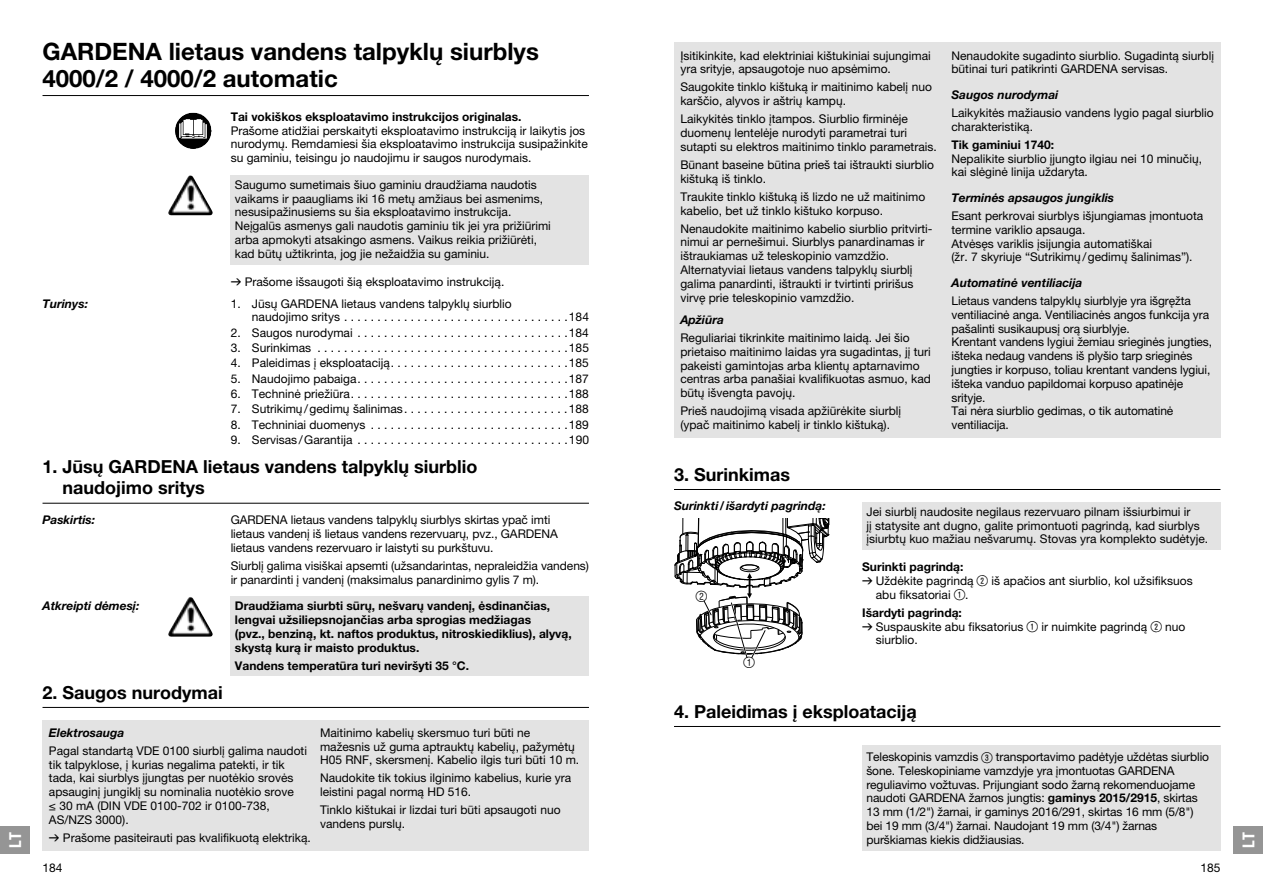
<style>
.page{position:relative;width:1263px;height:893px;background:#fff}
.page>*{position:absolute;margin:0;border:0;box-sizing:border-box;transform-origin:0 0}
.t1{font:700 24px/27px "GARDENA Pro";color:#000}
.t2{font:700 18px/21.8px "GARDENA Pro";color:#000}
.t3{font:16.5px "GARDENA Pro Bo Cond";color:#fff}
.t4{font:14.85px "Ziffern";color:#000}
.t5{font:12px/13.8px "GARDENA Pro";color:#000}
.t6{font:700 12px/13.8px "GARDENA Pro";color:#000}
.t7{font:italic 700 12px "GARDENA Pro";color:#000}
.s1{font-family:"Formdruck"}
.s2{font-family:"Ziffernim Kreisund Quadrat BQ";font-size:15px}
.s3{font-weight:700}
</style>
<div class="page">
<div style="left:231px;top:175px;width:358px;height:89px;background:#e3e3e3"></div>
<hr style="left:43px;top:95px;width:546px;height:1px;background:#000">
<svg style="left:197px;top:144px;width:8px;height:4px"></svg>
<img style="left:190px;top:175px;width:11px;height:16px">
<div style="left:231px;top:596px;width:358px;height:80px;background:#e3e3e3"></div>
<hr style="left:43px;top:503px;width:546px;height:1px;background:#000">
<img style="left:190px;top:597px;width:11px;height:15px">
<hr style="left:43px;top:707px;width:546px;height:1px;background:#000">
<div style="left:43px;top:720px;width:546px;height:130px;background:#e3e3e3"></div>
<div style="left:674px;top:43px;width:546px;height:395px;background:#e3e3e3"></div>
<div style="left:862px;top:502px;width:358px;height:48px;background:#e3e3e3"></div>
<hr style="left:674px;top:489px;width:546px;height:1px;background:#000">
<svg style="left:674px;top:518px;width:155px;height:141px"></svg>
<hr style="left:674px;top:726px;width:546px;height:1px;background:#000">
<div style="left:862px;top:745px;width:358px;height:105px;background:#e3e3e3"></div>
<div style="left:0;top:826px;width:30px;height:27px;background:#959595"></div>
<div style="left:1233px;top:826px;width:30px;height:27px;background:#959595"></div>
<h3 class="t3" style="left:9px;top:848px;width:17px;rotate:-90deg">LT</h3>
<h1 class="t1" style="left:43px;top:41px;width:498px">GARDENA lietaus vandens talpyklų siurblys<br>4000/2 / 4000/2 automatic</h1>
<p class="t6" style="left:231px;top:111px;width:292px">Tai vokiškos eksploatavimo instrukcijos originalas.</p>
<p class="t5" style="left:231px;top:125px;width:359px">Prašome atidžiai perskaityti eksploatavimo instrukciją ir laikytis jos nurodymų. Remdamiesi šia eksploatavimo instrukcija susipažinkite su gaminiu, teisingu jo naudojimu ir saugos nurodymais.</p>
<p class="t5" style="left:235px;top:179px;width:317px">Saugumo sumetimais šiuo gaminiu draudžiama naudotis vaikams ir paaugliams iki 16 metų amžiaus bei asmenims, nesusipažinusiems su šia eksploatavimo instrukcija.<br>Neįgalūs asmenys gali naudotis gaminiu tik jei yra prižiūrimi arba apmokyti atsakingo asmens. Vaikus reikia prižiūrėti, kad būtų užtikrinta, jog jie nežaidžia su gaminiu.</p>
<p class="t5" style="left:231px;top:277px;width:275px"><span class="s1">v</span> Prašome išsaugoti šią eksploatavimo instrukciją.</p>
<p class="t7" style="left:43px;top:299px;width:47px">Turinys:</p>
<p class="t5" style="left:252px;top:298px;width:339px;text-indent:-21px">1. Jūsų GARDENA lietaus vandens talpyklų siurblio<br>naudojimo sritys . . . . . . . . . . . . . . . . . . . . . . . . . . . . . . . . . .184</p>
<p class="t5" style="left:231px;top:327px;width:360px">2. Saugos nurodymai . . . . . . . . . . . . . . . . . . . . . . . . . . . . . . . .184</p>
<p class="t5" style="left:231px;top:342px;width:360px">3. Surinkimas . . . . . . . . . . . . . . . . . . . . . . . . . . . . . . . . . . . . . .185</p>
<p class="t5" style="left:231px;top:358px;width:360px">4. Paleidimas į eksploataciją . . . . . . . . . . . . . . . . . . . . . . . . . . .185</p>
<p class="t5" style="left:231px;top:373px;width:360px">5. Naudojimo pabaiga . . . . . . . . . . . . . . . . . . . . . . . . . . . . . . . .187</p>
<p class="t5" style="left:231px;top:388px;width:360px">6. Techninė priežiūra . . . . . . . . . . . . . . . . . . . . . . . . . . . . . . . . .188</p>
<p class="t5" style="left:231px;top:404px;width:360px">7. Sutrikimų / gedimų šalinimas . . . . . . . . . . . . . . . . . . . . . . . . .188</p>
<p class="t5" style="left:231px;top:419px;width:360px">8. Techniniai duomenys . . . . . . . . . . . . . . . . . . . . . . . . . . . . . .189</p>
<p class="t5" style="left:231px;top:434px;width:360px">9. Servisas / Garantija . . . . . . . . . . . . . . . . . . . . . . . . . . . . . . . .190</p>
<h2 class="t2" style="left:63px;top:458px;width:416px;text-indent:-20px">1. Jūsų GARDENA lietaus vandens talpyklų siurblio naudojimo sritys</h2>
<p class="t7" style="left:43px;top:515px;width:54px">Paskirtis:</p>
<p class="t5" style="left:231px;top:514px;width:329px">GARDENA lietaus vandens talpyklų siurblys skirtas ypač imti lietaus vandenį iš lietaus vandens rezervuarų, pvz., GARDENA lietaus vandens rezervuaro ir laistyti su purkštuvu.</p>
<p class="t5" style="left:231px;top:560px;width:360px">Siurblį galima visiškai apsemti (užsandarintas, nepraleidžia vandens) ir panardinti į vandenį (maksimalus panardinimo gylis 7 m).</p>
<p class="t7" style="left:43px;top:601px;width:98px">Atkreipti dėmesį:</p>
<p class="t6" style="left:235px;top:601px;width:338px">Draudžiama siurbti sūrų, nešvarų vandenį, ėsdinančias, lengvai užsiliepsnojančias arba sprogias medžiagas<br>(pvz., benziną, kt. naftos produktus, nitroskiediklius), alyvą, skystą kurą ir maisto produktus.</p>
<p class="t6" style="left:235px;top:660px;width:236px">Vandens temperatūra turi neviršyti 35 °C.</p>
<h2 class="t2" style="left:43px;top:684px;width:182px">2. Saugos nurodymai</h2>
<p class="t7" style="left:49px;top:728px;width:77px">Elektrosauga</p>
<p class="t5" style="left:49px;top:745px;width:260px">Pagal standartą VDE 0100 siurblį galima naudoti tik talpyklose, į kurias negalima patekti, ir tik tada, kai siurblys įjungtas per nuotėkio srovės apsauginį jungiklį su nominalia nuotėkio srove<br>≤ 30 mA (DIN VDE 0100-702 ir 0100-738, AS/NZS 3000).</p>
<p class="t5" style="left:49px;top:832px;width:263px"><span class="s1">v</span> Prašome pasiteirauti pas kvalifikuotą elektriką.</p>
<p class="t5" style="left:320px;top:727px;width:261px">Maitinimo kabelių skersmuo turi būti ne mažesnis už guma aptrauktų kabelių, pažymėtų<br>H05 RNF, skersmenį. Kabelio ilgis turi būti 10 m.</p>
<p class="t5" style="left:320px;top:773px;width:253px">Naudokite tik tokius ilginimo kabelius, kurie yra leistini pagal normą HD 516.</p>
<p class="t5" style="left:320px;top:805px;width:242px">Tinklo kištukai ir lizdai turi būti apsaugoti nuo vandens purslų.</p>
<p class="t5" style="left:43px;top:862px;width:22px">184</p>
<p class="t5" style="left:680px;top:50px;width:252px">Įsitikinkite, kad elektriniai kištukiniai sujungimai yra srityje, apsaugotoje nuo apsėmimo.</p>
<p class="t5" style="left:680px;top:82px;width:253px">Saugokite tinklo kištuką ir maitinimo kabelį nuo karščio, alyvos ir aštrių kampų.</p>
<p class="t5" style="left:680px;top:114px;width:258px">Laikykitės tinklo įtampos. Siurblio firminėje duomenų lentelėje nurodyti parametrai turi sutapti su elektros maitinimo tinklo parametrais.</p>
<p class="t5" style="left:680px;top:159px;width:255px">Būnant baseine būtina prieš tai ištraukti siurblio kištuką iš tinklo.</p>
<p class="t5" style="left:680px;top:191px;width:246px">Traukite tinklo kištuką iš lizdo ne už maitinimo kabelio, bet už tinklo kištuko korpuso.</p>
<p class="t5" style="left:680px;top:223px;width:254px">Nenaudokite maitinimo kabelio siurblio pritvirti&shy;nimui ar pernešimui. Siurblys panardinamas ir ištraukiamas už teleskopinio vamzdžio.<br>Alternatyviai lietaus vandens talpyklų siurblį galima panardinti, ištraukti ir tvirtinti pririšus virvę prie teleskopinio vamzdžio.</p>
<p class="t7" style="left:680px;top:315px;width:45px">Apžiūra</p>
<p class="t5" style="left:680px;top:332px;width:252px">Reguliariai tikrinkite maitinimo laidą. Jei šio prietaiso maitinimo laidas yra sugadintas, jį turi pakeisti gamintojas arba klientų aptarnavimo centras arba panašiai kvalifikuotas asmuo, kad būtų išvengta pavojų.</p>
<p class="t5" style="left:680px;top:406px;width:222px">Prieš naudojimą visada apžiūrėkite siurblį (ypač maitinimo kabelį ir tinklo kištuką).</p>
<p class="t5" style="left:951px;top:50px;width:264px">Nenaudokite sugadinto siurblio. Sugadintą siurblį būtinai turi patikrinti GARDENA servisas.</p>
<p class="t7" style="left:951px;top:90px;width:108px">Saugos nurodymai</p>
<p class="t5" style="left:951px;top:107px;width:264px">Laikykitės mažiausio vandens lygio pagal siurblio charakteristiką.</p>
<p class="t6" style="left:951px;top:139px;width:104px">Tik gaminiui 1740:</p>
<p class="t5" style="left:951px;top:153px;width:252px">Nepalikite siurblio įjungto ilgiau nei 10 minučių, kai slėginė linija uždaryta.</p>
<p class="t7" style="left:951px;top:193px;width:164px">Terminės apsaugos jungiklis</p>
<p class="t5" style="left:951px;top:210px;width:253px">Esant perkrovai siurblys išjungiamas įmontuota termine variklio apsauga.<br>Atvėsęs variklis įsijungia automatiškai<br>(žr. 7 skyriuje “Sutrikimų / gedimų šalinimas”).</p>
<p class="t7" style="left:951px;top:278px;width:132px">Automatinė ventiliacija</p>
<p class="t5" style="left:951px;top:295px;width:262px">Lietaus vandens talpyklų siurblyje yra išgręžta ventiliacinė anga. Ventiliacinės angos funkcija yra pašalinti susikaupusį orą siurblyje.<br>Krentant vandens lygiui žemiau srieginės jungties, išteka nedaug vandens iš plyšio tarp srieginės jungties ir korpuso, toliau krentant vandens lygiui, išteka vanduo papildomai korpuso apatinėje srityje.<br>Tai nėra siurblio gedimas, o tik automatinė ventiliacija.</p>
<h2 class="t2" style="left:674px;top:466px;width:117px">3. Surinkimas</h2>
<p class="t7" style="left:674px;top:502px;width:153px">Surinkti / išardyti pagrindą:</p>
<p class="t4" style="left:696px;top:588px;width:13px">2</p>
<p class="t4" style="left:744px;top:654px;width:13px">1</p>
<p class="t5" style="left:866px;top:506px;width:343px">Jei siurblį naudosite negilaus rezervuaro pilnam išsiurbimui ir<br>jį statysite ant dugno, galite primontuoti pagrindą, kad siurblys įsiurbtų kuo mažiau nešvarumų. Stovas yra komplekto sudėtyje.</p>
<p class="t6" style="left:862px;top:561px;width:103px">Surinkti pagrindą:</p>
<p class="t5" style="left:862px;top:575px;width:332px"><span class="s1">v</span> Uždėkite pagrindą <span class="s2">2</span> iš apačios ant siurblio, kol užsifiksuos</p>
<p class="t5" style="left:876px;top:589px;width:94px">abu fiksatoriai <span class="s2">1</span>.</p>
<p class="t6" style="left:862px;top:607px;width:101px">Išardyti pagrindą:</p>
<p class="t5" style="left:862px;top:621px;width:325px"><span class="s1">v</span> Suspauskite abu fiksatorius <span class="s2">1</span> ir nuimkite pagrindą <span class="s2">2</span> nuo</p>
<p class="t5" style="left:876px;top:635px;width:43px">siurblio.</p>
<h2 class="t2" style="left:674px;top:703px;width:244px">4. Paleidimas į eksploataciją</h2>
<p class="t5" style="left:866px;top:751px;width:344px">Teleskopinis vamzdis <span class="s2">3</span> transportavimo padėtyje uždėtas siurblio šone. Teleskopiniame vamzdyje yra įmontuotas GARDENA reguliavimo vožtuvas. Prijungiant sodo žarną rekomenduojame naudoti GARDENA žarnos jungtis: <span class="s3">gaminys 2015/2915</span>, skirtas 13 mm (1/2") žarnai, ir gaminys 2016/291, skirtas 16 mm (5/8") bei 19 mm (3/4") žarnai. Naudojant 19 mm (3/4") žarnas purškiamas kiekis didžiausias.</p>
<p class="t5" style="left:1200px;top:862px;width:22px">185</p>
<h3 class="t3" style="left:1243px;top:848px;width:17px;rotate:-90deg">LT</h3>
</div>
